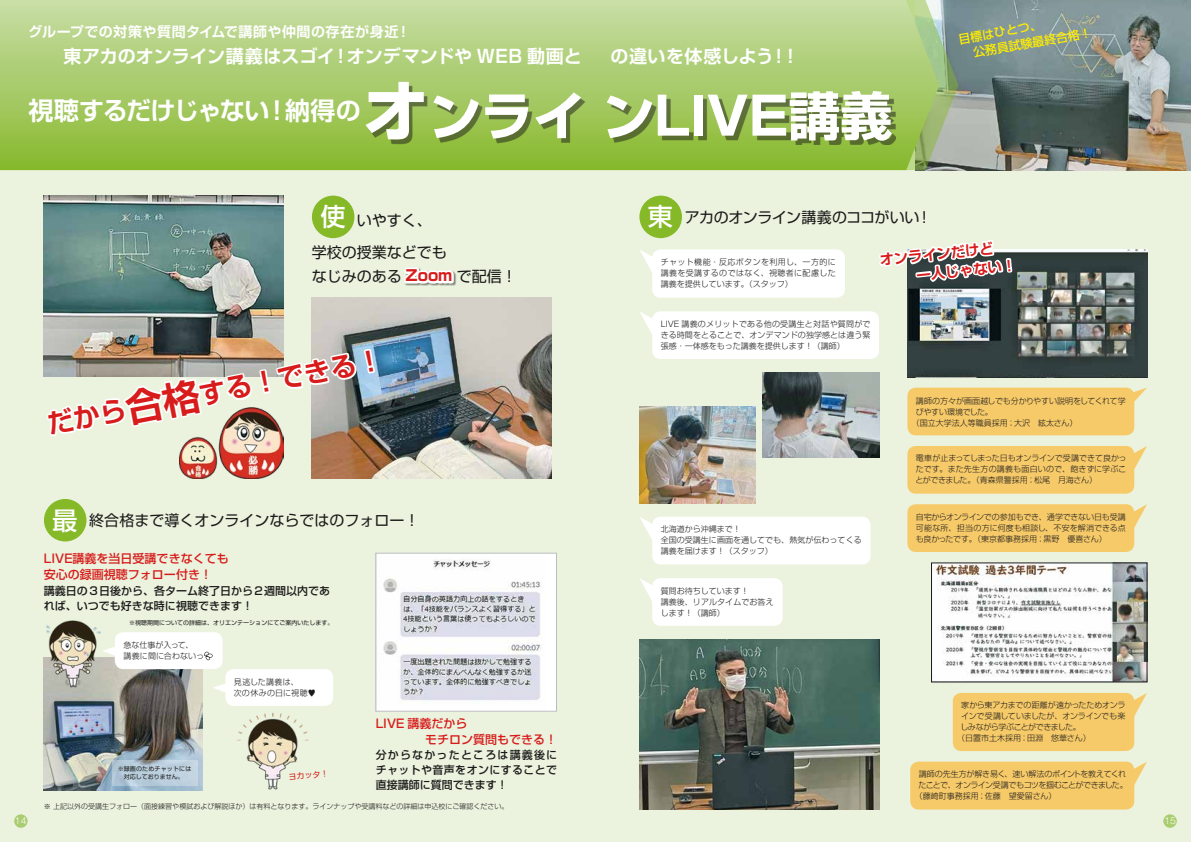
<style>
.page{position:relative;width:1191px;height:842px;background:#ebf3de}
.page>*{position:absolute;margin:0;border:0;box-sizing:border-box;transform-origin:0 0}
.t1{font:700 52px "Shin Go Pro";color:#fff}
.t2{font:700 26.6px "Shin Go Pro De";color:#d71c1b}
.t3{font:700 25px "Shin Go Pr 6 De";letter-spacing:-.025em;color:#fff}
.t4{font:500 25px "Shin Go Pro";color:#fff}
.t5{font:700 18px "Shin Go Pr 6 De";letter-spacing:.005em;color:#fff}
.t6{font:15px/24px "Shin Go Pro";color:#1b1a1a}
.t7{font:15px "Shin Go Pro";letter-spacing:-.025em;color:#1b1a1a}
.t8{font:700 15px "Shin Go Pro";color:#d71c1b}
.t9{font:700 14.3px/19.1px "Shin Go Pr 6 De";color:#d71c1b}
.t10{font:700 14px "Shin Go Pr 6 De";letter-spacing:.04em;color:#fff}
.t11{font:500 12px/16px "Shin Go Pro";color:#d71c1b}
.t12{font:500 12px/16px "Shin Go Pr 6";color:#ffed00}
.t13{font:500 11px/15px "Shin Go Pro";color:#1b1a1a}
.t14{font:300 8.5px "Gothic MB101 Pro";color:#fff}
.t15{font:300 8px/11px "Shin Go Pro";color:#1b1a1a;text-align:justify}
.t16{font:300 8px "Shin Go Pro";letter-spacing:-.025em;color:#1b1a1a}
.t17{font:300 8px "Shin Go Pro";letter-spacing:-.075em;color:#1b1a1a}
.t18{font:300 8px/11px "Shin Go Pro";letter-spacing:.03em;color:#1b1a1a}
.t19{font:300 8px "Shin Go Pro";letter-spacing:-.065em;color:#1b1a1a}
.t20{font:8px "Shin Go Pro";color:#d71c1b}
.t21{font:300 7px "Shin Go Pro";color:#1b1a1a}
.t22{font:6px "Shin Go Pro";color:#1b1a1a}
.t23{font:6px/8px "Shin Go Pro";letter-spacing:.025em;color:#1b1a1a}
.s1{font-size:66px}
.s2{font-size:37.5px}
.s3{font-weight:500;font-size:25px;color:#fff}
</style>
<div class="page">
<div style="left:14px;top:814px;width:14px;height:14px;background:#abcd72;border-radius:50%"></div>
<div style="left:1163px;top:814px;width:13px;height:14px;background:#abcd72;border-radius:50%"></div>
<img style="left:958px;top:0;width:233px;height:170px">
<svg style="left:0;top:0;width:939px;height:170px;background:#aacc70"></svg>
<div style="left:369px;top:86px;width:527px;height:59px;background:#1b1a1a;opacity:.5"></div>
<img style="left:312px;top:298px;width:239px;height:180px">
<div style="left:312px;top:196px;width:42px;height:42px;background:#85b928;border-radius:50%"></div>
<img style="left:44px;top:196px;width:239px;height:150px">
<img style="left:44px;top:346px;width:333px;height:92px">
<div style="left:44px;top:499px;width:42px;height:42px;background:#85b928;border-radius:50%"></div>
<div style="left:376px;top:553px;width:180px;height:158px;background:#fff"></div>
<img style="left:383px;top:559px;width:158px;height:143px">
<div style="left:375px;top:553px;width:182px;height:158px;border:1px solid #bbbdbf"></div>
<img style="left:44px;top:658px;width:159px;height:133px">
<img style="left:44px;top:620px;width:59px;height:68px">
<div style="left:115px;top:632px;width:108px;height:37px;background:#fff;border-radius:9px"></div>
<svg style="left:204px;top:652px;width:8px;height:8px"></svg>
<svg style="left:102px;top:645px;width:13px;height:12px"></svg>
<div style="left:225px;top:669px;width:108px;height:37px;background:#fff;border-radius:9px"></div>
<svg style="left:213px;top:682px;width:13px;height:12px"></svg>
<img style="left:237px;top:713px;width:72px;height:77px">
<div style="left:639px;top:196px;width:43px;height:42px;background:#85b928;border-radius:50%"></div>
<img style="left:639px;top:639px;width:240px;height:170px">
<div style="left:652px;top:249px;width:193px;height:49px;background:#fff;border-radius:9px"></div>
<svg style="left:640px;top:250px;width:15px;height:22px"></svg>
<div style="left:652px;top:311px;width:227px;height:48px;background:#fff;border-radius:9px"></div>
<svg style="left:640px;top:312px;width:15px;height:22px"></svg>
<div style="left:652px;top:517px;width:218px;height:47px;background:#fff;border-radius:9px"></div>
<svg style="left:640px;top:517px;width:16px;height:22px"></svg>
<div style="left:652px;top:578px;width:130px;height:48px;background:#fff;border-radius:9px"></div>
<svg style="left:640px;top:579px;width:15px;height:21px"></svg>
<img style="left:907px;top:249px;width:240px;height:128px">
<svg style="left:879px;top:240px;width:135px;height:45px"></svg>
<div style="left:907px;top:388px;width:227px;height:47px;background:#f7ca69;border-radius:9px"></div>
<svg style="left:1130px;top:388px;width:17px;height:17px"></svg>
<div style="left:907px;top:446px;width:227px;height:48px;background:#f7ca69;border-radius:9px"></div>
<svg style="left:1130px;top:446px;width:17px;height:28px"></svg>
<div style="left:907px;top:504px;width:227px;height:48px;background:#f7ca69;border-radius:9px"></div>
<svg style="left:1130px;top:504px;width:17px;height:29px"></svg>
<img style="left:933px;top:564px;width:212px;height:116px">
<div style="left:931px;top:562px;width:216px;height:120px;border:1px solid #1b1a1a"></div>
<div style="left:952px;top:693px;width:182px;height:58px;background:#f7ca69;border-radius:9px"></div>
<svg style="left:1130px;top:693px;width:17px;height:28px"></svg>
<div style="left:910px;top:762px;width:224px;height:47px;background:#f7ca69;border-radius:9px"></div>
<svg style="left:1130px;top:762px;width:17px;height:28px"></svg>
<svg style="left:112px;top:760px;width:85px;height:25px;background:#b8cbd9"></svg>
<svg style="left:404px;top:267px;width:52px;height:19px"></svg>
<img style="left:179px;top:406px;width:104px;height:73px">
<img style="left:639px;top:407px;width:116px;height:96px">
<img style="left:763px;top:373px;width:116px;height:85px">
<h3 class="t10" style="left:28px;top:20px;width:384px">グループでの対策や質問タイムで講師や仲間の存在が身近！</h3>
<h3 class="t5" style="left:63px;top:41px;width:737px">東アカのオンライン講義はスゴイ！オンデマンドや WEB 動画と　 の違いを体感しよう！！</h3>
<h3 class="t3" style="left:28px;top:90px;width:334px">視聴するだけじゃない！納得の</h3>
<h1 class="t1" style="left:363px;top:75px;width:531px"><span class="s1">オ</span>ンライ ンLIVE講義</h1>
<h3 class="t12" style="left:957px;top:31px;width:134px;rotate:-10deg">目標はひとつ、<br>　公務員試験最終合格！</h3>
<h3 class="t4" style="left:320px;top:196px;width:26px">使</h3>
<h3 class="t6" style="left:312px;top:238px;width:206px">学校の授業などでも<br>なじみのある 　　　 で配信！</h3>
<h3 class="t6" style="left:312px;top:206px;width:121px">　　　いやすく、</h3>
<h3 class="t8" style="left:405px;top:264px;width:48px">Zoom</h3>
<h2 class="t2" style="left:43px;top:403px;width:343px;rotate:-11deg">だから<span class="s2">合格</span>する！できる！</h2>
<h3 class="t6" style="left:52px;top:506px;width:368px"><span class="s3">最</span> 終合格まで導くオンラインならではのフォロー！</h3>
<h3 class="t11" style="left:44px;top:549px;width:186px">LIVE講義を当日受講できなくても安心の録画視聴フォロー付き！</h3>
<h3 class="t13" style="left:44px;top:581px;width:288px">講義日の３日後から、各ターム終了日から２週間以内であれば、いつでも好きな時に視聴できます！</h3>
<p class="t22" style="left:129px;top:617px;width:205px">※視聴期間についての詳細は、オリエンテーションにてご案内いたします。</p>
<p class="t15" style="left:123px;top:638px;width:82px;line-height:11.3px">急な仕事が入って、<br>講義に間に合わないっ</p>
<p class="t18" style="left:234px;top:675px;width:83px">見逃した講義は、<br>次の休みの日に視聴♥</p>
<p class="t23" style="left:118px;top:764px;width:75px">※録画のためチャットには　対応しておりません。</p>
<p class="t20" style="left:288px;top:770px;width:42px;rotate:-5deg">ヨカッタ！</p>
<h3 class="t11" style="left:425px;top:714px;width:133px;text-indent:-49px">LIVE 講義だから<br>モチロン質問もできる！</h3>
<h3 class="t13" style="left:376px;top:746px;width:183px;text-align:justify">分からなかったところは講義後にチャットや音声をオンにすることで直接講師に質問できます！</h3>
<p class="t21" style="left:44px;top:800px;width:466px">※ 上記以外の受講生フォロー（面接練習や模試および解説ほか）は有料となります。ラインナップや受講料などの詳細は申込校にご確認ください。</p>
<h3 class="t7" style="left:648px;top:205px;width:285px"><span class="s3">東</span> アカのオンライン講義のココがいい！</h3>
<p class="t15" style="left:660px;top:255px;width:177px">チャット機能・反応ボタンを利用し、一方的に講義を受講するのではなく、視聴者に配慮した講義を提供しています。（スタッフ）</p>
<p class="t15" style="left:660px;top:317px;width:211px">LIVE 講義のメリットである他の受講生と対話や質問ができる時間をとることで、オンデマンドの独学感とは違う緊張感・一体感をもった講義を提供します！（講師）</p>
<h3 class="t9" style="left:913px;top:246px;width:102px;text-indent:-35px;rotate:-6deg">オンラインだけど<br>一人じゃない！</h3>
<p class="t15" style="left:660px;top:523px;width:202px;text-align:left">北海道から沖縄まで！<br>全国の受講生に画面を通してでも、熱気が伝わってくる講義を届けます！（スタッフ）</p>
<p class="t15" style="left:660px;top:584px;width:114px;text-align:left">質問お待ちしています！<br>講義後、リアルタイムでお答えします！（講師）</p>
<p class="t15" style="left:916px;top:394px;width:211px">講師の方々が画面越しでも分かりやすい説明をしてくれて学</p>
<p class="t16" style="left:915px;top:405px;width:79px">びやすい環境でした。</p>
<p class="t15" style="left:912px;top:416px;width:167px">（国立大学法人等職員採用；大沢　絃太さん）</p>
<p class="t15" style="left:915px;top:452px;width:213px">電車が止まってしまった日もオンラインで受講できて良かったです。また先生方の講義も面白いので、飽きずに学ぶことができました。（青森県警採用；松尾　月海さん）</p>
<p class="t15" style="left:915px;top:510px;width:211px">自宅からオンラインでの参加もでき、通学できない日も受講可能な所、担当の方に何度も相談し、不安を解消できる点も良かったです。（東京都事務採用；黒野　優喜さん）</p>
<p class="t15" style="left:961px;top:699px;width:166px">家から東アカまでの距離が遠かったためオンラ</p>
<p class="t16" style="left:961px;top:710px;width:166px">インで受講していましたが、オンラインでも楽</p>
<p class="t19" style="left:960px;top:721px;width:122px">しみながら学ぶことができました。</p>
<p class="t15" style="left:957px;top:732px;width:135px">（日置市土木採用；田淵　悠華さん）</p>
<p class="t16" style="left:918px;top:767px;width:209px">講師の先生方が解き易く、速い解法のポイントを教えてくれ</p>
<p class="t17" style="left:918px;top:778px;width:211px">たことで、オンライン受講でもコツを掴むことができました。</p>
<p class="t15" style="left:914px;top:790px;width:143px">（藤崎町事務採用；佐藤　望愛留さん）</p>
<p class="t14" style="left:15px;top:814px;width:13px">14</p>
<p class="t14" style="left:1164px;top:814px;width:13px">15</p>
</div>
